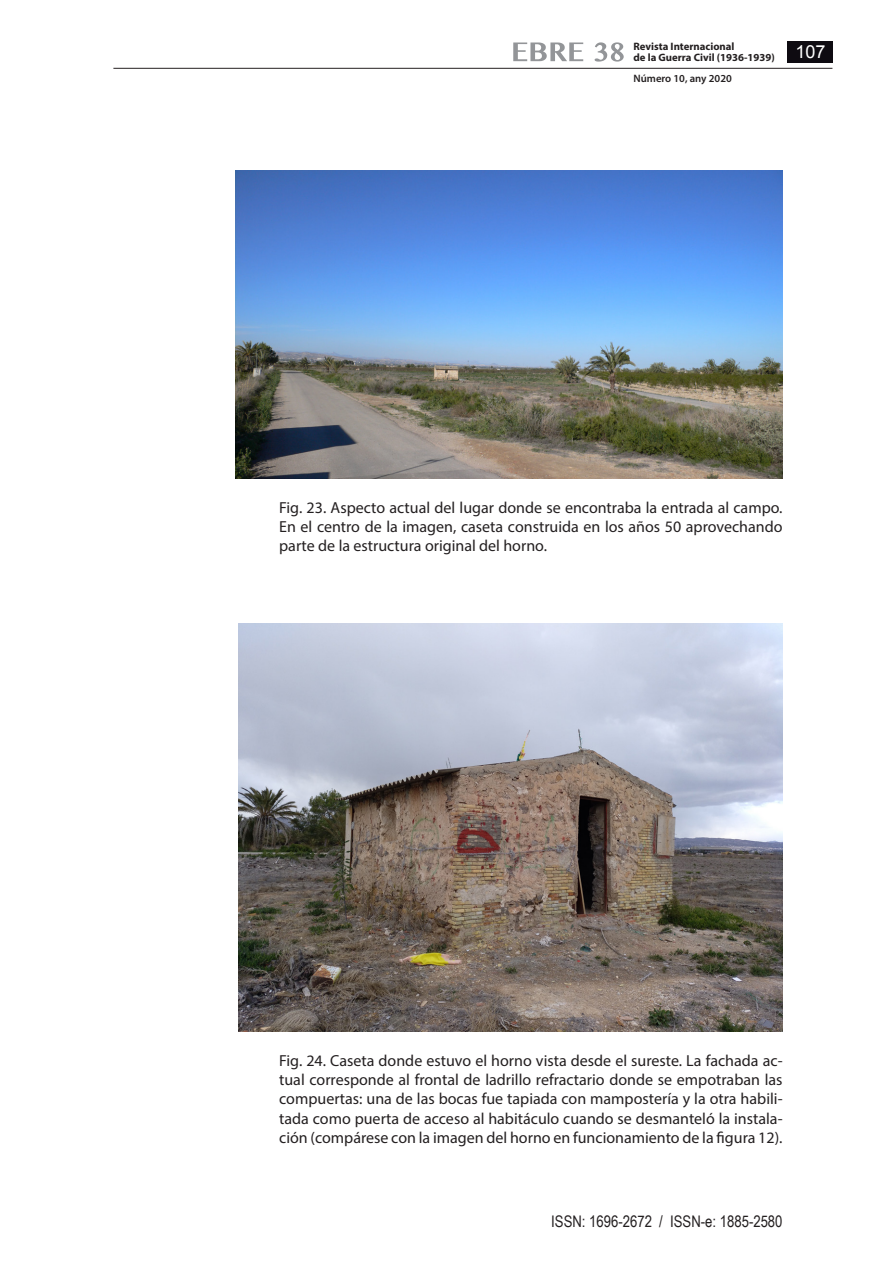
<style>
.page{position:relative;width:896px;height:1276px;background:#fff}
.page>*{position:absolute;margin:0;border:0;box-sizing:border-box;transform-origin:0 0}
.t1{font:18px "Arial";color:#fff}
.COS_DE_FIGURA_FOTOGR{font:16px/19.2px "Myriad Pro";color:#231f20;text-align:justify}
.t2{font:16px "Arial Narrow";color:#231f20}
.t3{font:700 10.8px/10.8px "Myriad Pro";color:#231f20}
.t4{font:600 10.8px "Myriad Pro";color:#231f20}
</style>
<div class="page">
<div style="left:787px;top:41px;width:45px;height:21px;background:#0e0b11"></div>
<hr style="left:113px;top:68px;width:719px;height:1px;background:#231f20">
<svg style="left:513px;top:42px;width:111px;height:20px"></svg>
<img style="left:235px;top:170px;width:547px;height:308px">
<img style="left:239px;top:624px;width:543px;height:407px">
<p class="t3" style="left:633px;top:41px;width:143px">Revista Internacional<br>de la Guerra Civil (1936-1939)</p>
<p class="t4" style="left:633px;top:72px;width:100px">Número 10, any 2020</p>
<p class="t1" style="left:795px;top:40px;width:32px">107</p>
<p class="COS_DE_FIGURA_FOTOGR" style="left:279px;top:498px;width:505px">Fig. 23. Aspecto actual del lugar donde se encontraba la entrada al campo.<br>En el centro de la imagen, caseta construida en los años 50 aprovechando parte de la estructura original del horno.</p>
<p class="COS_DE_FIGURA_FOTOGR" style="left:279px;top:1050px;width:505px">Fig. 24. Caseta donde estuvo el horno vista desde el sureste. La fachada ac&shy;tual corresponde al frontal de ladrillo refractario donde se empotraban las compuertas: una de las bocas fue tapiada con mampostería y la otra habili&shy;tada como puerta de acceso al habitáculo cuando se desmanteló la instala&shy;ción (compárese con la imagen del horno en funcionamiento de la figura 12).</p>
<p class="t2" style="left:551px;top:1210px;width:233px">ISSN: 1696-2672 / ISSN-e: 1885-2580</p>
</div>
